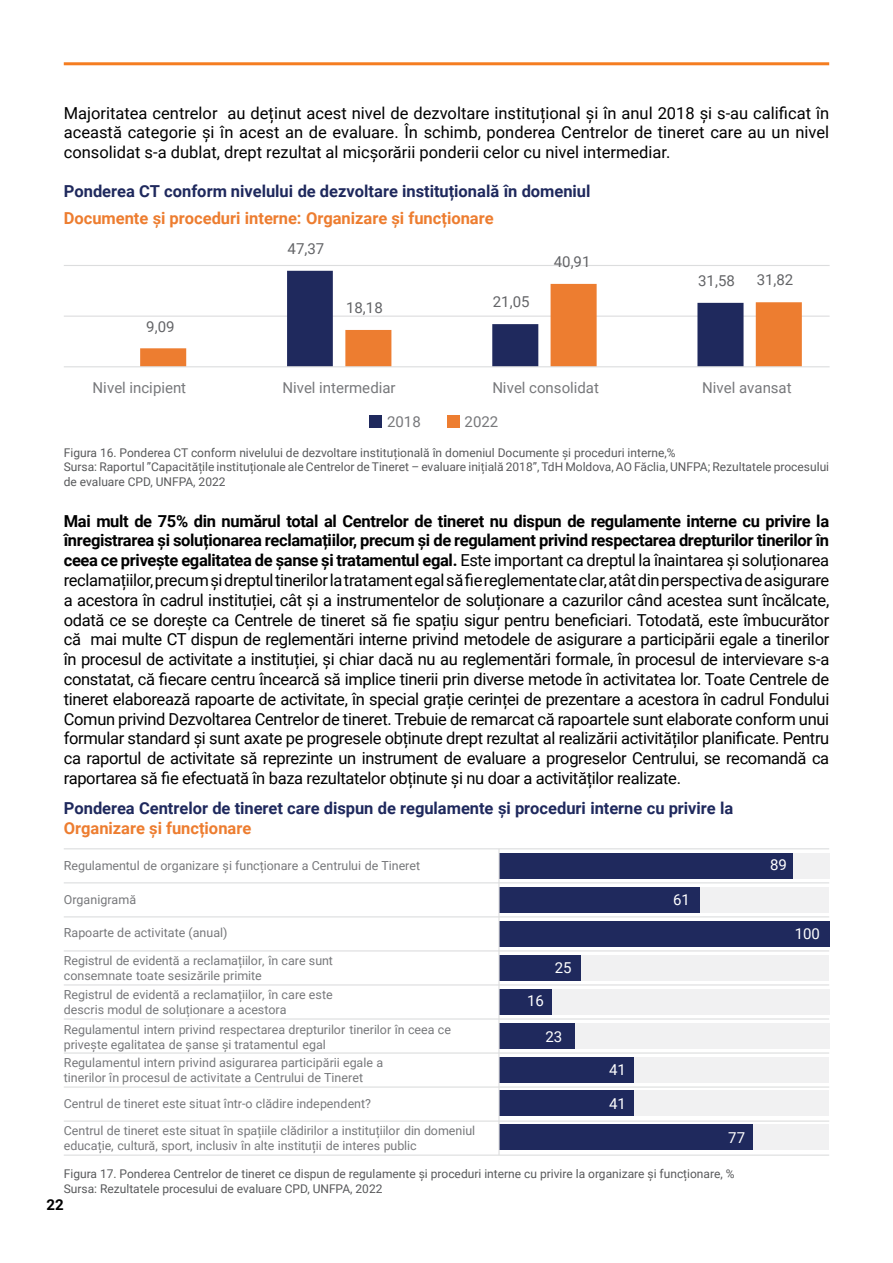
<style>
.page{position:relative;width:893px;height:1263px;background:#fff}
.page>*{position:absolute;margin:0;border:0;box-sizing:border-box;transform-origin:0 0}
.t1{font:16.5px/19.8px "Roboto";letter-spacing:-.02em;color:#000;text-align:justify}
.t2{font:700 16.5px "Roboto";color:#1f295d}
.t3{font:700 16.5px "Roboto";color:#ed7d30}
.t4{font:15px "Roboto";color:#77787b}
.t5{font:15px "Roboto";color:#636467}
.t6{font:15px "Roboto";color:#fff}
.t7{font:700 15px "Roboto";color:#000}
.t8{font:12.45px/15px "Roboto";letter-spacing:-.005em;color:#77787b}
.t9{font:12px/14.4px "Roboto";color:#58595b}
.s1{font-weight:700}
</style>
<div class="page">
<hr style="left:64px;top:62px;width:765px;height:3px;background:#f57d20">
<hr style="left:64px;top:265px;width:765px;height:1px;background:#dcddde">
<hr style="left:64px;top:316px;width:765px;height:1px;background:#dcddde">
<svg style="left:287px;top:271px;width:310px;height:13px"></svg>
<svg style="left:140px;top:284px;width:662px;height:82px"></svg>
<hr style="left:64px;top:366px;width:765px;height:1px;background:#dcddde">
<div style="left:370px;top:415px;width:12px;height:12px;background:#1f295d"></div>
<div style="left:447px;top:415px;width:12px;height:12px;background:#ed7d30"></div>
<div style="left:499px;top:1124px;width:254px;height:26px;background:#1f295d"></div>
<div style="left:499px;top:1091px;width:135px;height:25px;background:#1f295d"></div>
<div style="left:499px;top:1057px;width:135px;height:25px;background:#1f295d"></div>
<div style="left:499px;top:1023px;width:76px;height:25px;background:#1f295d"></div>
<div style="left:499px;top:989px;width:53px;height:25px;background:#1f295d"></div>
<div style="left:499px;top:955px;width:83px;height:25px;background:#1f295d"></div>
<div style="left:499px;top:921px;width:330px;height:26px;background:#1f295d"></div>
<div style="left:499px;top:887px;width:201px;height:26px;background:#1f295d"></div>
<div style="left:499px;top:853px;width:294px;height:26px;background:#1f295d"></div>
<div style="left:753px;top:1124px;width:76px;height:26px;background:#f1f1f2"></div>
<div style="left:634px;top:1091px;width:195px;height:25px;background:#f1f1f2"></div>
<div style="left:634px;top:1057px;width:195px;height:25px;background:#f1f1f2"></div>
<div style="left:575px;top:1023px;width:254px;height:25px;background:#f1f1f2"></div>
<div style="left:552px;top:989px;width:277px;height:25px;background:#f1f1f2"></div>
<div style="left:582px;top:955px;width:247px;height:25px;background:#f1f1f2"></div>
<div style="left:700px;top:887px;width:129px;height:26px;background:#f1f1f2"></div>
<div style="left:793px;top:853px;width:36px;height:26px;background:#f1f1f2"></div>
<hr style="left:498px;top:849px;width:2px;height:306px;background:#dcddde">
<hr style="left:64px;top:882px;width:765px;height:1px;background:#dcddde">
<hr style="left:64px;top:916px;width:765px;height:1px;background:#dcddde">
<hr style="left:64px;top:848px;width:765px;height:1px;background:#dcddde">
<hr style="left:64px;top:950px;width:765px;height:1px;background:#dcddde">
<hr style="left:64px;top:984px;width:765px;height:1px;background:#dcddde">
<hr style="left:64px;top:1018px;width:765px;height:1px;background:#dcddde">
<hr style="left:64px;top:1052px;width:765px;height:1px;background:#dcddde">
<hr style="left:64px;top:1086px;width:765px;height:1px;background:#dcddde">
<hr style="left:64px;top:1120px;width:765px;height:2px;background:#dcddde">
<hr style="left:64px;top:1154px;width:765px;height:2px;background:#dcddde">
<p class="t1" style="left:64px;top:102px;width:767px">Majoritatea centrelor au deținut acest nivel de dezvoltare instituțional și în anul 2018 și s-au calificat în această categorie și în acest an de evaluare. În schimb, ponderea Centrelor de tineret care au un nivel consolidat s-a dublat, drept rezultat al micșorării ponderii celor cu nivel intermediar.</p>
<p class="t2" style="left:64px;top:180px;width:528px">Ponderea CT conform nivelului de dezvoltare instituțională în domeniul</p>
<p class="t3" style="left:64px;top:207px;width:431px">Documente și proceduri interne: Organizare și funcționare</p>
<p class="t5" style="left:146px;top:316px;width:30px">9,09</p>
<p class="t5" style="left:288px;top:238px;width:38px">47,37</p>
<p class="t5" style="left:346px;top:297px;width:38px">18,18</p>
<p class="t5" style="left:493px;top:291px;width:38px">21,05</p>
<p class="t5" style="left:554px;top:251px;width:38px">40,91</p>
<p class="t5" style="left:698px;top:270px;width:38px">31,58</p>
<p class="t5" style="left:757px;top:270px;width:38px">31,82</p>
<p class="t4" style="left:93px;top:377px;width:95px">Nivel incipient</p>
<p class="t4" style="left:282px;top:377px;width:115px">Nivel intermediar</p>
<p class="t4" style="left:492px;top:377px;width:108px">Nivel consolidat</p>
<p class="t4" style="left:702px;top:377px;width:91px">Nivel avansat</p>
<p class="t4" style="left:387px;top:411px;width:35px">2018</p>
<p class="t4" style="left:465px;top:411px;width:35px">2022</p>
<p class="t9" style="left:64px;top:445px;width:767px">Figura 16. Ponderea CT conform nivelului de dezvoltare instituțională în domeniul Documente și proceduri interne,%<br>Sursa: Raportul ”Capacitățile instituționale ale Centrelor de Tineret – evaluare inițială 2018”, TdH Moldova, AO Făclia, UNFPA; Rezultatele procesului de evaluare CPD, UNFPA, 2022</p>
<p class="t1" style="left:64px;top:510px;width:767px"><span class="s1">Mai mult de 75% din numărul total al Centrelor de tineret nu dispun de regulamente interne cu privire la înregistrarea și soluționarea reclamațiilor, precum și de regulament privind respectarea drepturilor tinerilor în ceea ce privește egalitatea de șanse și tratamentul egal.</span> Este important ca dreptul la înaintarea și soluționarea reclamațiilor, precum și dreptul tinerilor la tratament egal să fie reglementate clar, atât din perspectiva de asigurare a acestora în cadrul instituției, cât și a instrumentelor de soluționare a cazurilor când acestea sunt încălcate, odată ce se dorește ca Centrele de tineret să fie spațiu sigur pentru beneficiari. Totodată, este îmbucurător că mai multe CT dispun de reglementări interne privind metodele de asigurare a participării egale a tinerilor în procesul de activitate a instituției, și chiar dacă nu au reglementări formale, în procesul de intervievare s-a constatat, că fiecare centru încearcă să implice tinerii prin diverse metode în activitatea lor. Toate Centrele de tineret elaborează rapoarte de activitate, în special grație cerinței de prezentare a acestora în cadrul Fondului Comun privind Dezvoltarea Centrelor de tineret. Trebuie de remarcat că rapoartele sunt elaborate conform unui formular standard și sunt axate pe progresele obținute drept rezultat al realizării activităților planificate. Pentru ca raportul de activitate să reprezinte un instrument de evaluare a progreselor Centrului, se recomandă ca raportarea să fie efectuată în baza rezultatelor obținute și nu doar a activităților realizate.</p>
<p class="t2" style="left:64px;top:797px;width:671px">Ponderea Centrelor de tineret care dispun de regulamente și proceduri interne cu privire la</p>
<p class="t3" style="left:64px;top:816px;width:189px">Organizare și funcționare</p>
<p class="t8" style="left:64px;top:858px;width:358px">Regulamentul de organizare și funcționare a Centrului de Tineret</p>
<p class="t8" style="left:64px;top:891px;width:74px">Organigramă</p>
<p class="t8" style="left:64px;top:924px;width:165px">Rapoarte de activitate (anual)</p>
<p class="t8" style="left:64px;top:953px;width:271px">Registrul de evidentă a reclamațiilor, în care sunt consemnate toate sesizările primite</p>
<p class="t8" style="left:64px;top:987px;width:270px">Registrul de evidentă a reclamațiilor, în care este descris modul de soluționare a acestora</p>
<p class="t8" style="left:64px;top:1021px;width:389px">Regulamentul intern privind respectarea drepturilor tinerilor în ceea ce privește egalitatea de șanse și tratamentul egal</p>
<p class="t8" style="left:64px;top:1055px;width:321px">Regulamentul intern privind asigurarea participării egale a tinerilor în procesul de activitate a Centrului de Tineret</p>
<p class="t8" style="left:64px;top:1089px;width:413px;line-height:27.3px">Centrul de tineret este situat într-o clădire independent?<br>Centrul de tineret este situat în spațiile clădirilor a instituțiilor din domeniul</p>
<p class="t8" style="left:64px;top:1138px;width:354px">educație, cultură, sport, inclusiv în alte instituții de interes public</p>
<p class="t6" style="left:527px;top:990px;width:18px">16</p>
<p class="t6" style="left:555px;top:957px;width:18px">25</p>
<p class="t6" style="left:546px;top:1026px;width:18px">23</p>
<p class="t6" style="left:609px;top:1059px;width:18px">41</p>
<p class="t6" style="left:609px;top:1093px;width:18px">41</p>
<p class="t6" style="left:673px;top:889px;width:18px">61</p>
<p class="t6" style="left:728px;top:1127px;width:18px">77</p>
<p class="t9" style="left:64px;top:1166px;width:672px">Figura 17. Ponderea Centrelor de tineret ce dispun de regulamente și proceduri interne cu privire la organizare și funcționare, %<br>Sursa: Rezultatele procesului de evaluare CPD, UNFPA, 2022</p>
<p class="t7" style="left:47px;top:1194px;width:19px">22</p>
<p class="t6" style="left:770px;top:854px;width:18px">89</p>
<p class="t6" style="left:795px;top:923px;width:27px">100</p>
</div>
